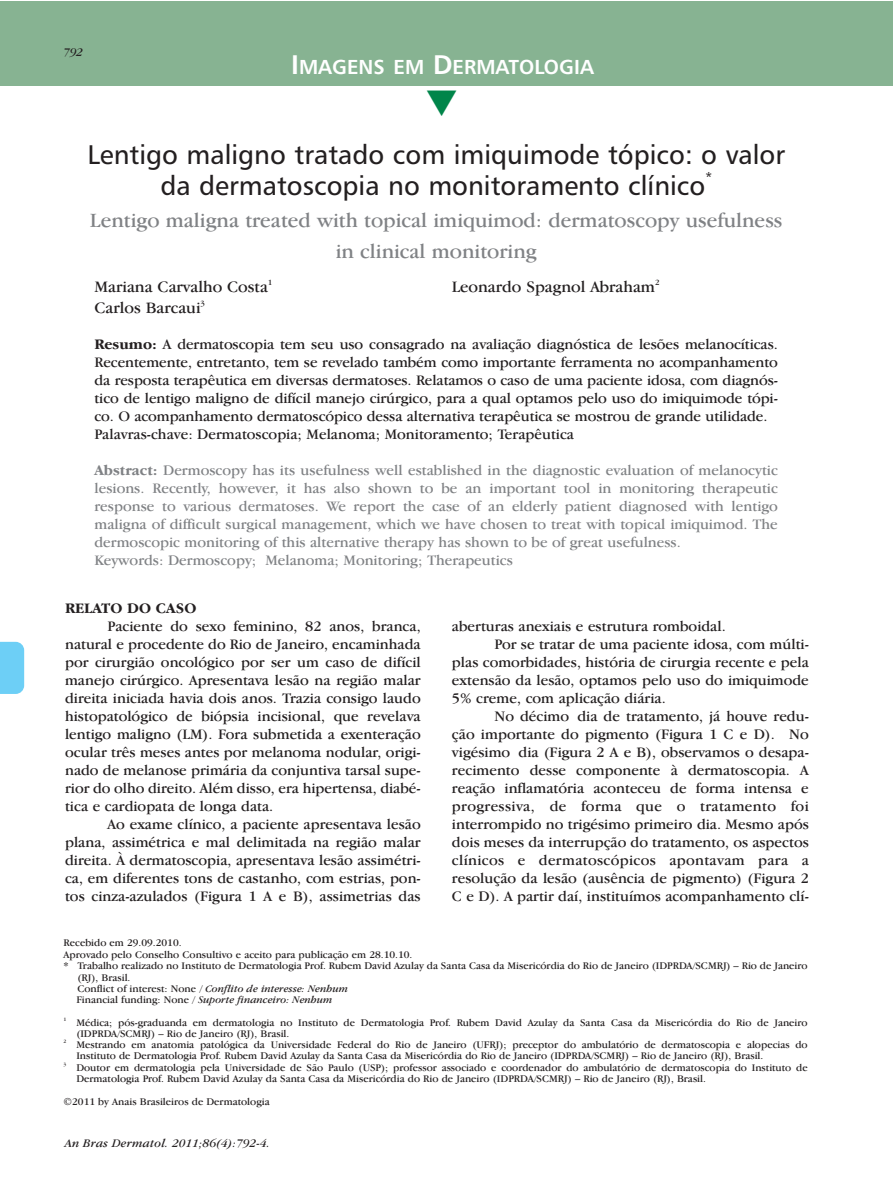
<style>
.page{position:relative;width:893px;height:1191px;background:#fff}
.page>*{position:absolute;margin:0;border:0;box-sizing:border-box;transform-origin:0 0}
.t1{font:27px/31.5px "Humanist 777 BT Roman B";color:#231f20;text-align:center}
.t2{font:21px/31.5px "Garamond IT Cby BT";color:#808285;text-align:center}
.t3{font:20.25px "Humanist 777 BT Bold B";color:#fff}
.t4{font:16.5px "Garamond IT Cby BT";color:#231f20}
.t5{font:15px/18px "Garamond IT Cby BT";color:#231f20;text-align:justify}
.t6{font:15px/18px "Garamond IT Cby BT";color:#808285}
.t7{font:15px "Garamond IT Cby BT";letter-spacing:.02em;color:#231f20}
.t8{font:700 15px "Garamond IT Cby BT";color:#231f20}
.t9{font:13.5px "Humanist 777 BT Roman B";color:#231f20}
.t10{font:italic 12px "Garamond IT Cby BT";letter-spacing:.015em;color:#231f20}
.t11{font:10.5px/11.2px "Garamond IT Cby BT";color:#231f20}
.t12{font:8.25px "Garamond IT Cby BT";color:#231f20}
.t13{font:5.25px "Garamond IT Cby BT";color:#231f20}
.s1{font-size:27px}
.s2{font-weight:700}
.s3{font-style:italic}
</style>
<div class="page">
<svg style="left:0;top:642px;width:24px;height:52px"></svg>
<div style="left:0;top:1px;width:892px;height:85px;background:#87b392"></div>
<p class="t10" style="left:64px;top:48px;width:21px">792</p>
<h3 class="t3" style="left:291px;top:59px;width:304px"><span class="s1">I</span>MAGENS EM <span class="s1">D</span>ERMATOLOGIA</h3>
<h1 class="t1" style="left:87px;top:141px;width:699px">Lentigo maligno tratado com imiquimode tópico: o valor da dermatoscopia no monitoramento clínico</h1>
<p class="t9" style="left:705px;top:172px;width:8px">*</p>
<h2 class="t2" style="left:90px;top:206px;width:694px">Lentigo maligna treated with topical imiquimod: dermatoscopy usefulness in clinical monitoring</h2>
<p class="t4" style="left:94px;top:281px;width:175px">Mariana Carvalho Costa</p>
<p class="t12" style="left:268px;top:279px;width:6px">1</p>
<p class="t4" style="left:452px;top:281px;width:205px">Leonardo Spagnol Abraham</p>
<p class="t12" style="left:655px;top:279px;width:6px">2</p>
<p class="t4" style="left:94px;top:302px;width:108px">Carlos Barcaui</p>
<p class="t12" style="left:201px;top:300px;width:6px">3</p>
<p class="t5" style="left:94px;top:336px;width:685px;text-align:left"><span class="s2">Resumo:</span> A dermatoscopia tem seu uso consagrado na avaliação diagnóstica de lesões melanocíticas.<br>Recentemente, entretanto, tem se revelado também como importante ferramenta no acompanhamento da resposta terapêutica em diversas dermatoses. Relatamos o caso de uma paciente idosa, com diagnós&shy;tico de lentigo maligno de difícil manejo cirúrgico, para a qual optamos pelo uso do imiquimode tópi&shy;co. O acompanhamento dermatoscópico dessa alternativa terapêutica se mostrou de grande utilidade.<br>Palavras-chave: Dermatoscopia; Melanoma; Monitoramento; Terapêutica</p>
<p class="t6" style="left:94px;top:462px;width:685px"><span class="s2">Abstract:</span> Dermoscopy has its usefulness well established in the diagnostic evaluation of melanocytic lesions. Recently, however, it has also shown to be an important tool in monitoring therapeutic response to various dermatoses. We report the case of an elderly patient diagnosed with lentigo maligna of difficult surgical management, which we have chosen to treat with topical imiquimod. The dermoscopic monitoring of this alternative therapy has shown to be of great usefulness.<br>Keywords: Dermoscopy; Melanoma; Monitoring; Therapeutics</p>
<p class="t8" style="left:65px;top:603px;width:133px">RELATO DO CASO</p>
<p class="t5" style="left:65px;top:618px;width:357px;text-indent:43px">Paciente do sexo feminino, 82 anos, branca, natural e procedente do Rio de Janeiro, encaminhada por cirurgião oncológico por ser um caso de difícil manejo cirúrgico. Apresentava lesão na região malar direita iniciada havia dois anos. Trazia consigo laudo histopatológico de biópsia incisional, que revelava lentigo maligno (LM). Fora submetida a exenteração ocular três meses antes por melanoma nodular, origi&shy;nado de melanose primária da conjuntiva tarsal supe&shy;rior do olho direito. Além disso, era hipertensa, diabé&shy;tica e cardiopata de longa data.</p>
<p class="t5" style="left:65px;top:816px;width:357px;text-indent:43px">Ao exame clínico, a paciente apresentava lesão plana, assimétrica e mal delimitada na região malar direita. À dermatoscopia, apresentava lesão assimétri&shy;ca, em diferentes tons de castanho, com estrias, pon&shy;tos cinza-azulados (Figura 1 A e B), assimetrias das</p>
<p class="t5" style="left:452px;top:618px;width:275px">aberturas anexiais e estrutura romboidal.</p>
<p class="t5" style="left:494px;top:636px;width:316px">Por se tratar de uma paciente idosa, com múlti-</p>
<p class="t5" style="left:452px;top:654px;width:358px">plas comorbidades, história de cirurgia recente e pela</p>
<p class="t5" style="left:452px;top:672px;width:358px">extensão da lesão, optamos pelo uso do imiquimode</p>
<p class="t5" style="left:452px;top:690px;width:215px">5% creme, com aplicação diária.</p>
<p class="t5" style="left:494px;top:708px;width:316px">No décimo dia de tratamento, já houve redu-</p>
<p class="t5" style="left:452px;top:726px;width:358px">ção importante do pigmento (Figura 1 C e D). No</p>
<p class="t5" style="left:452px;top:744px;width:358px">vigésimo dia (Figura 2 A e B), observamos o desapa-</p>
<p class="t5" style="left:452px;top:762px;width:358px">recimento desse componente à dermatoscopia. A</p>
<p class="t5" style="left:452px;top:780px;width:358px">reação inflamatória aconteceu de forma intensa e</p>
<p class="t7" style="left:452px;top:801px;width:358px">progressiva, de forma que o tratamento foi</p>
<p class="t5" style="left:452px;top:816px;width:358px">interrompido no trigésimo primeiro dia. Mesmo após</p>
<p class="t5" style="left:452px;top:834px;width:358px">dois meses da interrupção do tratamento, os aspectos</p>
<p class="t7" style="left:452px;top:855px;width:358px">clínicos e dermatoscópicos apontavam para a</p>
<p class="t5" style="left:452px;top:870px;width:358px">resolução da lesão (ausência de pigmento) (Figura 2</p>
<p class="t5" style="left:452px;top:888px;width:358px">C e D). A partir daí, instituímos acompanhamento clí-</p>
<p class="t11" style="left:64px;top:936px;width:350px;line-height:12.6px">Recebido em 29.09.2010.<br>Aprovado pelo Conselho Consultivo e aceito para publicação em 28.10.10.</p>
<p class="t11" style="left:76px;top:961px;width:733px;text-indent:-13px">* Trabalho realizado no Instituto de Dermatologia Prof. Rubem David Azulay da Santa Casa da Misericórdia do Rio de Janeiro (IDPRDA/SCMRJ) – Rio de Janeiro (RJ), Brasil.<br>Conflict of interest: None / <span class="s3">Conflito de interesse: Nenhum<br></span>Financial funding: None / <span class="s3">Suporte financeiro: Nenhum</span></p>
<p class="t13" style="left:64px;top:1017px;width:4px">1</p>
<p class="t11" style="left:76px;top:1017px;width:733px">Médica; pós-graduanda em dermatologia no Instituto de Dermatologia Prof. Rubem David Azulay da Santa Casa da Misericórdia do Rio de Janeiro (IDPRDA/SCMRJ) – Rio de Janeiro (RJ), Brasil.</p>
<p class="t13" style="left:64px;top:1039px;width:4px">2</p>
<p class="t11" style="left:76px;top:1040px;width:733px">Mestrando em anatomia patológica da Universidade Federal do Rio de Janeiro (UFRJ); preceptor do ambulatório de dermatoscopia e alopecias do<br>Instituto de Dermatologia Prof. Rubem David Azulay da Santa Casa da Misericórdia do Rio de Janeiro (IDPRDA/SCMRJ) – Rio de Janeiro (RJ), Brasil.</p>
<p class="t13" style="left:64px;top:1062px;width:4px">3</p>
<p class="t11" style="left:76px;top:1062px;width:733px">Doutor em dermatologia pela Universidade de São Paulo (USP); professor associado e coordenador do ambulatório de dermatoscopia do Instituto de<br>Dermatologia Prof. Rubem David Azulay da Santa Casa da Misericórdia do Rio de Janeiro (IDPRDA/SCMRJ) – Rio de Janeiro (RJ), Brasil.</p>
<p class="t11" style="left:64px;top:1096px;width:208px">©2011 by Anais Brasileiros de Dermatologia</p>
<p class="t10" style="left:65px;top:1138px;width:207px">An Bras Dermatol. 2011;86(4):792-4.</p>
</div>
